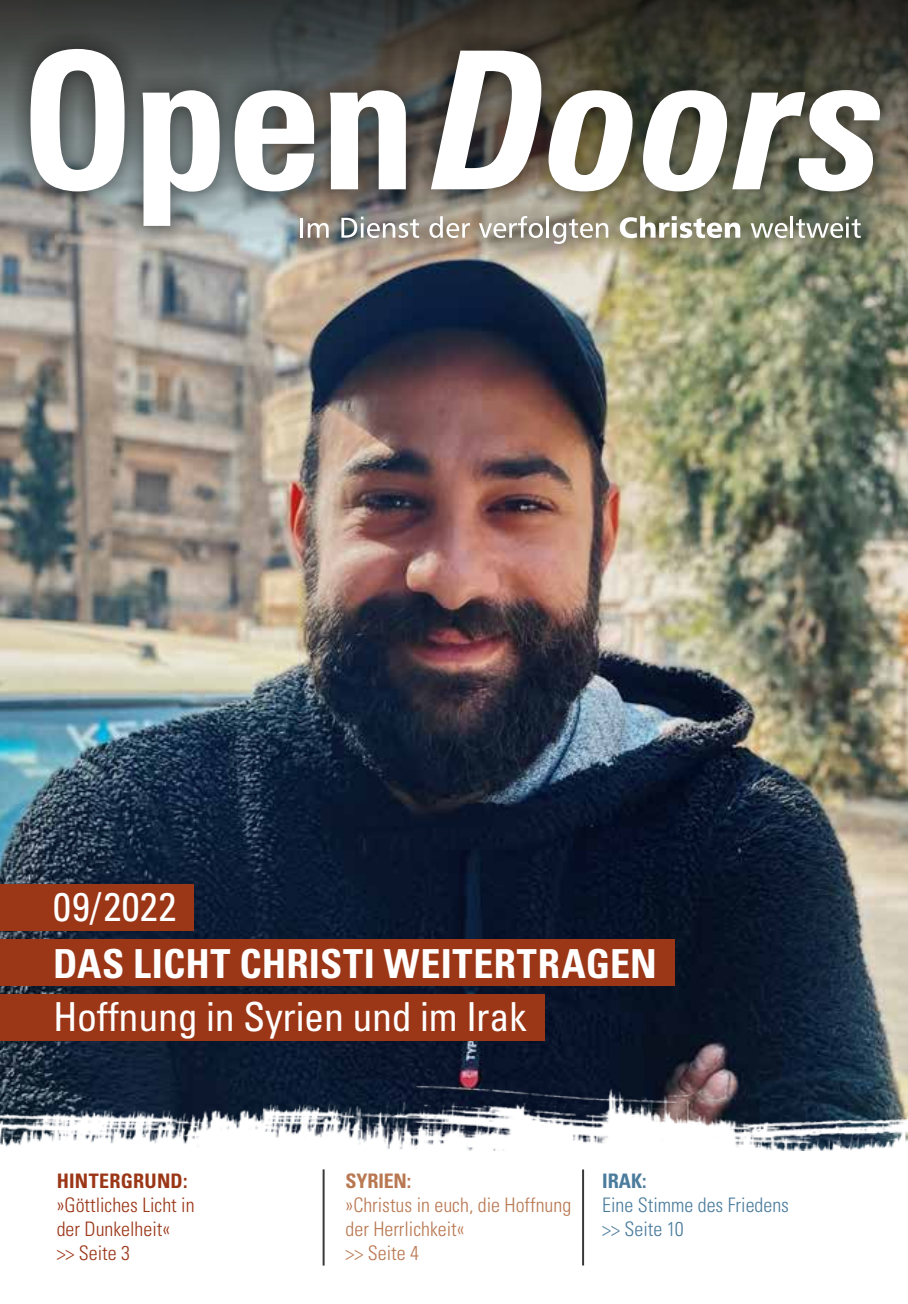
<style>
.page{position:relative;width:908px;height:1304px;background:#fff}
.page>*{position:absolute;margin:0;border:0;box-sizing:border-box;transform-origin:0 0}
.t1{font:condensed 40px "Univers LT Std";letter-spacing:-.005em;color:#fff}
.t2{font:700 condensed 40px "Univers LT Std";letter-spacing:.005em;color:#fff}
.t3{font:300 condensed 20px/24px "Univers LT Std";color:#b97852}
.t4{font:300 condensed 20px/24px "Univers LT Std";color:#9b3617}
.t5{font:300 condensed 20px/24px "Univers LT Std";color:#4b7c9d}
.t6{font:700 condensed 20px "Univers LT Std";letter-spacing:.01em;color:#9b3617}
.t7{font:700 condensed 20px "Univers LT Std";letter-spacing:-.01em;color:#b97852}
.t8{font:700 condensed 20px "Univers LT Std";color:#4b7c9d}
</style>
<div class="page">
<img style="left:0;top:249px;width:907px;height:834px">
<img style="left:0;top:1083px;width:907px;height:68px">
<svg style="left:0;top:0;width:907px;height:249px;background:#3b3b35"></svg>
<img style="left:12px;top:30px;width:886px;height:232px">
<hr style="left:300px;top:218px;width:3px;height:20px;background:#fff">
<svg style="left:307px;top:223px;width:21px;height:15px"></svg>
<svg style="left:341px;top:217px;width:78px;height:21px"></svg>
<svg style="left:429px;top:216px;width:41px;height:22px"></svg>
<svg style="left:478px;top:216px;width:64px;height:22px"></svg>
<hr style="left:546px;top:216px;width:3px;height:22px;background:#fff">
<svg style="left:552px;top:219px;width:56px;height:25px"></svg>
<svg style="left:619px;top:216px;width:121px;height:22px"></svg>
<svg style="left:750px;top:223px;width:37px;height:15px"></svg>
<hr style="left:790px;top:216px;width:2px;height:22px;background:#fff">
<svg style="left:795px;top:217px;width:65px;height:21px"></svg>
<svg style="left:30px;top:49px;width:94px;height:142px"></svg>
<svg style="left:142px;top:90px;width:77px;height:136px"></svg>
<svg style="left:234px;top:90px;width:80px;height:101px"></svg>
<svg style="left:330px;top:90px;width:75px;height:99px"></svg>
<svg style="left:430px;top:51px;width:111px;height:138px"></svg>
<svg style="left:548px;top:90px;width:84px;height:101px"></svg>
<svg style="left:642px;top:90px;width:84px;height:101px"></svg>
<svg style="left:732px;top:90px;width:147px;height:101px"></svg>
<hr style="left:582px;top:1169px;width:2px;height:96px;background:#000">
<hr style="left:322px;top:1169px;width:2px;height:97px;background:#000">
<div style="left:0;top:884px;width:193px;height:47px;background:#9b3617"></div>
<div style="left:0;top:939px;width:673px;height:47px;background:#9b3617"></div>
<div style="left:0;top:994px;width:544px;height:47px;background:#9b3617"></div>
<h1 class="t1" style="left:53px;top:882px;width:125px">09/2022</h1>
<h1 class="t2" style="left:53px;top:939px;width:605px">DAS LICHT CHRISTI WEITERTRAGEN</h1>
<h1 class="t1" style="left:53px;top:992px;width:475px">Hoffnung in Syrien und im Irak</h1>
<p class="t6" style="left:57px;top:1169px;width:132px">HINTERGRUND:</p>
<p class="t4" style="left:57px;top:1193px;width:139px">»Göttliches Licht in der Dunkelheit«<br>&gt;&gt; Seite 3</p>
<p class="t7" style="left:345px;top:1169px;width:67px">SYRIEN:</p>
<p class="t3" style="left:345px;top:1193px;width:227px">»Christus in euch, die Hoffnung der Herrlichkeit«<br>&gt;&gt; Seite 4</p>
<p class="t8" style="left:602px;top:1169px;width:46px">IRAK:</p>
<p class="t5" style="left:602px;top:1193px;width:188px">Eine Stimme des Friedens &gt;&gt; Seite 10</p>
</div>
